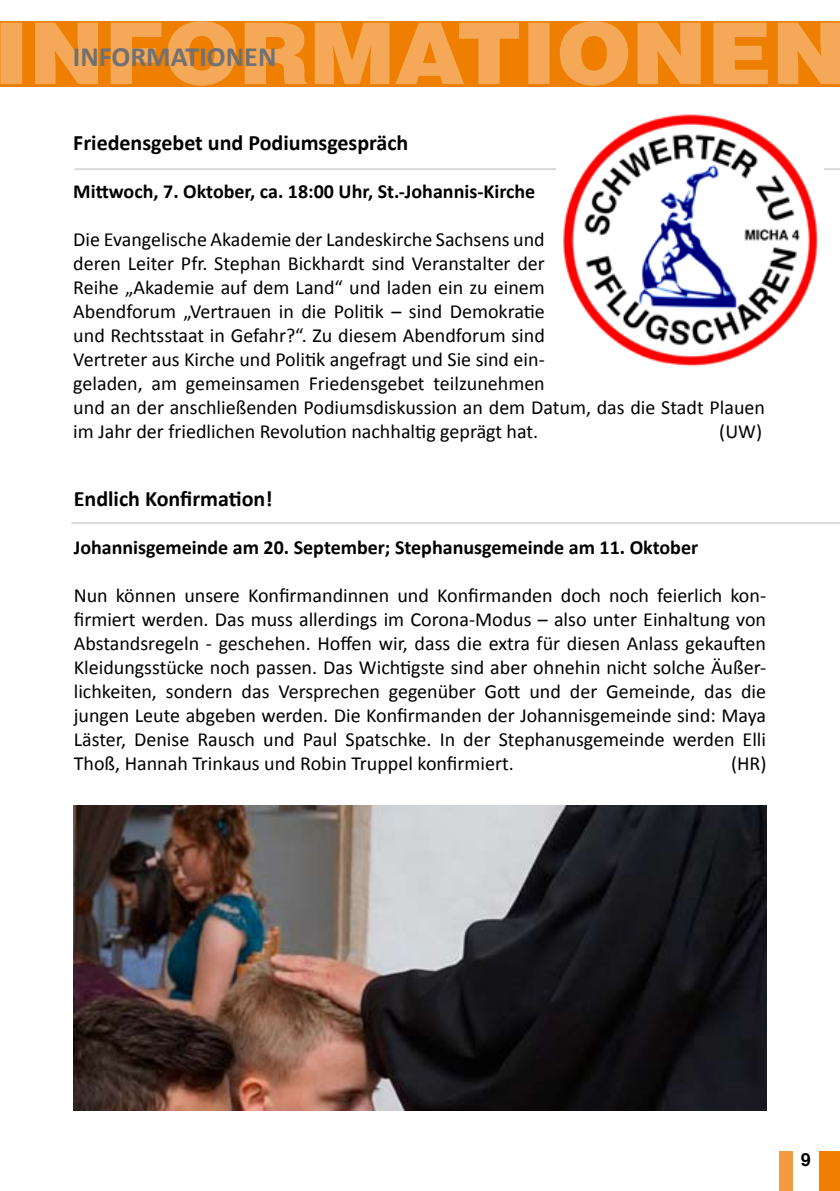
<style>
.page{position:relative;width:840px;height:1191px;background:#fff}
.page>*{position:absolute;margin:0;border:0;box-sizing:border-box;transform-origin:0 0}
.t1{font:700 28px "Calibri";color:#707173}
.t2{font:700 22px "Calibri";color:#000}
.t3{font:20px/24px "Calibri";color:#000}
.t4{font:700 20px "Calibri";color:#000}
.t5{font:700 18px "Helvetica";color:#000}
</style>
<div class="page">
<div style="left:818px;top:1151px;width:21px;height:40px;background:#ee7f00"></div>
<div style="left:779px;top:1151px;width:13px;height:40px;background:#f39b40"></div>
<svg style="left:0;top:21px;width:1px;height:65px"></svg>
<svg style="left:1px;top:21px;width:838px;height:65px;background:#f29835"></svg>
<hr style="left:75px;top:168px;width:764px;height:2px;background:#d9dadb">
<img style="left:556px;top:114px;width:267px;height:253px">
<hr style="left:71px;top:522px;width:768px;height:2px;background:#d9dadb">
<img style="left:74px;top:805px;width:691px;height:305px">
<h1 class="t1" style="left:73px;top:39px;width:205px">INFORMATIONEN</h1>
<p class="t2" style="left:73px;top:129px;width:336px">Friedensgebet und Podiumsgespräch</p>
<p class="t4" style="left:73px;top:179px;width:463px">Mittwoch, 7. Oktober, ca. 18:00 Uhr, St.-Johannis-Kirche</p>
<p class="t3" style="left:73px;top:226px;width:692px">Die Evangelische Akademie der Landeskirche Sachsens und<br>deren Leiter Pfr. Stephan Bickhardt sind Veranstalter der<br>Reihe „Akademie auf dem Land“ und laden ein zu einem<br>Abendforum „Vertrauen in die Politik – sind Demokratie<br>und Rechtsstaat in Gefahr?“. Zu diesem Abendforum sind<br>Vertreter aus Kirche und Politik angefragt und Sie sind ein-<br>geladen, am gemeinsamen Friedensgebet teilzunehmen<br>und an der anschließenden Podiumsdiskussion an dem Datum, das die Stadt Plauen im Jahr der friedlichen Revolution nachhaltig geprägt hat.</p>
<p class="t3" style="left:719px;top:418px;width:44px">(UW)</p>
<p class="t2" style="left:74px;top:485px;width:200px">Endlich Konfirmation!</p>
<p class="t4" style="left:74px;top:534px;width:625px">Johannisgemeinde am 20. September; Stephanusgemeinde am 11. Oktober</p>
<p class="t3" style="left:74px;top:582px;width:693px;text-align:justify">Nun können unsere Konfirmandinnen und Konfirmanden doch noch feierlich kon&shy;firmiert werden. Das muss allerdings im Corona-Modus – also unter Einhaltung von Abstandsregeln - geschehen. Hoffen wir, dass die extra für diesen Anlass gekauften Kleidungsstücke noch passen. Das Wichtigste sind aber ohnehin nicht solche Äußer&shy;lichkeiten, sondern das Versprechen gegenüber Gott und der Gemeinde, das die jungen Leute abgeben werden. Die Konfirmanden der Johannisgemeinde sind: Maya Läster, Denise Rausch und Paul Spatschke. In der Stephanusgemeinde werden Elli Thoß, Hannah Trinkaus und Robin Truppel konfirmiert.</p>
<p class="t3" style="left:730px;top:750px;width:37px">(HR)</p>
<p class="t5" style="left:800px;top:1148px;width:12px">9</p>
</div>
